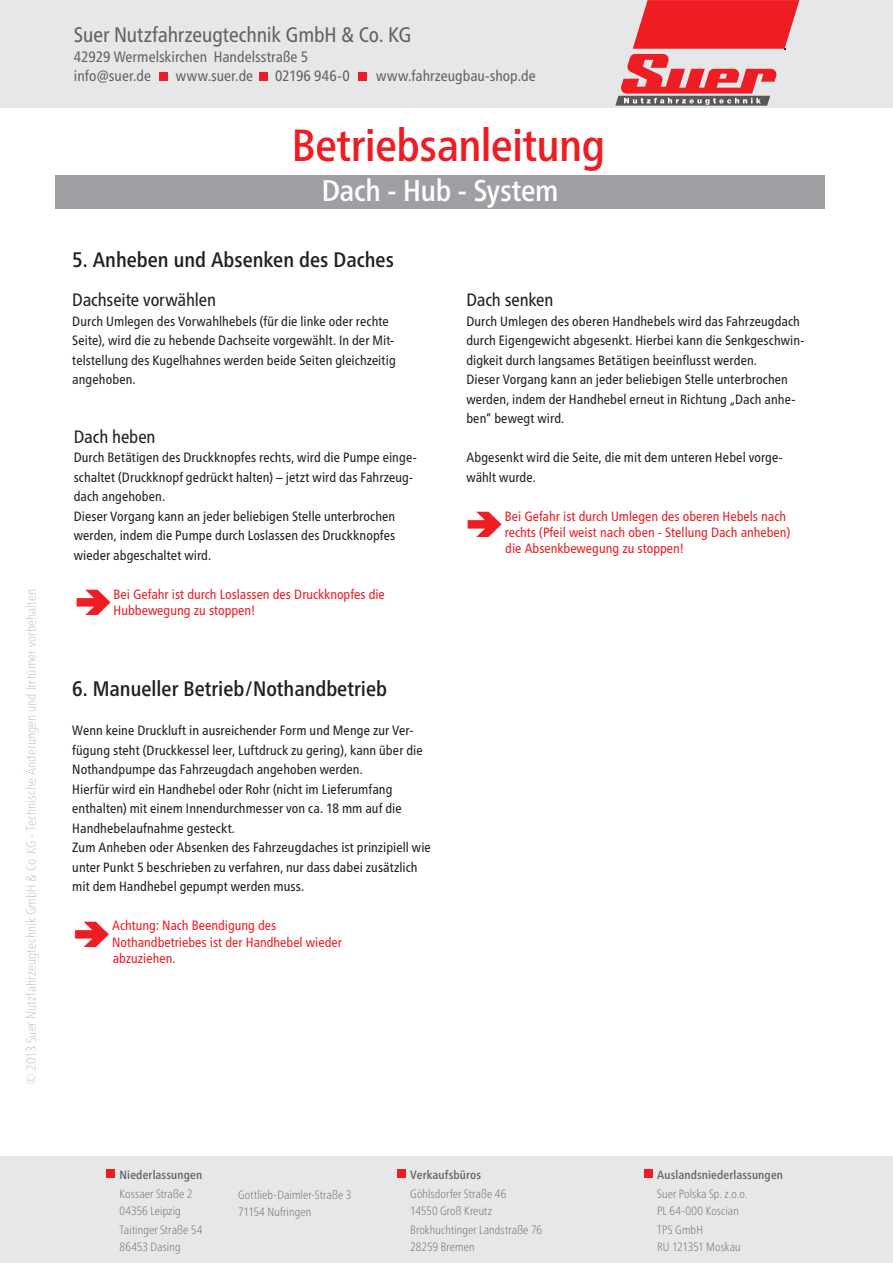
<style>
.page{position:relative;width:893px;height:1263px;background:#fff}
.page>*{position:absolute;margin:0;border:0;box-sizing:border-box;transform-origin:0 0}
.t1{font:500 condensed 45px "Frutiger Neue LTW1 G";letter-spacing:-.01em;color:#ee1d23}
.t2{font:500 condensed 30px "Frutiger Neue LTW1 G";letter-spacing:-.01em;color:#fff}
.Text{font:500 condensed 21px "Frutiger Neue LTW1 G";color:#231f20}
.t3{font:condensed 21px "Frutiger Neue LTW1 G";letter-spacing:-.005em;color:#636366}
.Copy{font:condensed 18px "Frutiger Neue LTW1 G";letter-spacing:-.01em;color:#231f20}
.t4{font:condensed 15px/19.5px "Frutiger Neue LTW1 G";color:#636366}
.Copy-2{font:condensed 13.5px/19.5px "Frutiger Neue LTW1 G";letter-spacing:.005em;color:#231f20}
.Text-2{font:condensed 13.5px/16.2px "Frutiger Neue LTW1 G";color:#ee1d23}
.t5{font:100 condensed 13.5px "Frutiger Neue LTW1 G";letter-spacing:.005em;color:#bcbdc0}
.t6{font:100 condensed 12px/16.5px "Frutiger Neue LTW1 G";letter-spacing:.01em;color:#636366}
.t7{font:500 condensed 12px "Frutiger Neue LTW1 G";letter-spacing:.01em;color:#636366}
</style>
<div class="page">
<div style="left:0;top:1157px;width:893px;height:106px;background:#e6e7e9"></div>
<div style="left:106px;top:1169px;width:8px;height:9px;background:#ee1d23"></div>
<div style="left:397px;top:1169px;width:9px;height:9px;background:#ee1d23"></div>
<div style="left:645px;top:1169px;width:8px;height:9px;background:#ee1d23"></div>
<div style="left:0;top:0;width:893px;height:107px;background:#e6e7e9"></div>
<div style="left:159px;top:72px;width:9px;height:9px;background:#ee1d23"></div>
<div style="left:259px;top:72px;width:9px;height:9px;background:#ee1d23"></div>
<div style="left:358px;top:72px;width:9px;height:9px;background:#ee1d23"></div>
<svg style="left:615px;top:0;width:185px;height:106px"></svg>
<div style="left:55px;top:175px;width:770px;height:34px;background:#9d9fa2"></div>
<p class="t5" style="left:23px;top:1085px;width:500px;rotate:-90deg">© 2013 Suer Nutzfahrzeugtechnik GmbH &amp; Co. KG - Technische Änderungen und Irrtümer vorbehalten.</p>
<h3 class="t3" style="left:74px;top:22px;width:339px">Suer Nutzfahrzeugtechnik GmbH &amp; Co. KG</h3>
<p class="t4" style="left:74px;top:47px;width:236px">42929 Wermelskirchen Handelsstraße 5 info@suer.de</p>
<p class="t4" style="left:176px;top:66px;width:79px">www.suer.de</p>
<p class="t4" style="left:275px;top:66px;width:76px">02196 946-0</p>
<p class="t4" style="left:376px;top:66px;width:161px">www.fahrzeugbau-shop.de</p>
<h1 class="t1" style="left:292px;top:119px;width:315px">Betriebsanleitung</h1>
<h2 class="t2" style="left:322px;top:173px;width:238px">Dach - Hub - System</h2>
<p class="Text" style="left:72px;top:248px;width:323px">5. Anheben und Absenken des Daches</p>
<p class="Copy" style="left:72px;top:289px;width:145px">Dachseite vorwählen</p>
<p class="Copy-2" style="left:72px;top:311px;width:325px">Durch Umlegen des Vorwahlhebels (für die linke oder rechte Seite), wird die zu hebende Dachseite vorgewählt. In der Mit&shy;telstellung des Kugelhahnes werden beide Seiten gleichzeitig angehoben.</p>
<p class="Copy" style="left:74px;top:426px;width:83px">Dach heben</p>
<p class="Copy-2" style="left:74px;top:448px;width:344px">Durch Betätigen des Druckknopfes rechts, wird die Pumpe einge&shy;schaltet (Druckknopf gedrückt halten) – jetzt wird das Fahrzeug&shy;dach angehoben.</p>
<p class="Copy-2" style="left:74px;top:506px;width:323px;text-align:justify">Dieser Vorgang kann an jeder beliebigen Stelle unterbrochen werden, indem die Pumpe durch Loslassen des Druckknopfes wieder abgeschaltet wird.</p>
<p class="Text-2" style="left:114px;top:586px;width:273px">Bei Gefahr ist durch Loslassen des Druckknopfes die<br>Hubbewegung zu stoppen!</p>
<p class="Text" style="left:72px;top:677px;width:316px">6. Manueller Betrieb/Nothandbetrieb</p>
<p class="Copy-2" style="left:72px;top:721px;width:352px">Wenn keine Druckluft in ausreichender Form und Menge zur Ver&shy;fügung steht (Druckkessel leer, Luftdruck zu gering), kann über die<br>Nothandpumpe das Fahrzeugdach angehoben werden.</p>
<p class="Copy-2" style="left:72px;top:779px;width:331px">Hierfür wird ein Handhebel oder Rohr (nicht im Lieferumfang enthalten) mit einem Innendurchmesser von ca. 18 mm auf die<br>Handhebelaufnahme gesteckt.</p>
<p class="Copy-2" style="left:72px;top:838px;width:360px">Zum Anheben oder Absenken des Fahrzeugdaches ist prinzipiell wie unter Punkt 5 beschrieben zu verfahren, nur dass dabei zusätzlich mit dem Handhebel gepumpt werden muss.</p>
<p class="Text-2" style="left:112px;top:917px;width:231px">Achtung: Nach Beendigung des<br>Nothandbetriebes ist der Handhebel wieder abzuziehen.</p>
<p class="Copy" style="left:466px;top:289px;width:89px">Dach senken</p>
<p class="Copy-2" style="left:466px;top:311px;width:340px">Durch Umlegen des oberen Handhebels wird das Fahrzeugdach durch Eigengewicht abgesenkt. Hierbei kann die Senkgeschwin&shy;digkeit durch langsames Betätigen beeinflusst werden.</p>
<p class="Copy-2" style="left:466px;top:370px;width:330px">Dieser Vorgang kann an jeder beliebigen Stelle unterbrochen werden, indem der Handhebel erneut in Richtung „Dach anhe&shy;ben“ bewegt wird.</p>
<p class="Copy-2" style="left:466px;top:448px;width:318px">Abgesenkt wird die Seite, die mit dem unteren Hebel vorge&shy;wählt wurde.</p>
<p class="Text-2" style="left:505px;top:508px;width:287px">Bei Gefahr ist durch Umlegen des oberen Hebels nach rechts (Pfeil weist nach oben - Stellung Dach anheben) die Absenkbewegung zu stoppen!</p>
<p class="t7" style="left:120px;top:1167px;width:84px">Niederlassungen</p>
<p class="t6" style="left:120px;top:1186px;width:74px">Kossaer Straße 2<br>04356 Leipzig</p>
<p class="t6" style="left:120px;top:1221px;width:84px">Taitinger Straße 54<br>86453 Dasing</p>
<p class="t6" style="left:238px;top:1186px;width:115px">Gottlieb-Daimler-Straße 3<br>71154 Nufringen</p>
<p class="t7" style="left:410px;top:1167px;width:72px">Verkaufsbüros</p>
<p class="t6" style="left:410px;top:1186px;width:98px">Göhlsdorfer Straße 46<br>14550 Groß Kreutz</p>
<p class="t6" style="left:410px;top:1221px;width:133px">Brokhuchtinger Landstraße 76<br>28259 Bremen</p>
<p class="t7" style="left:657px;top:1167px;width:127px">Auslandsniederlassungen</p>
<p class="t6" style="left:657px;top:1186px;width:92px">Suer Polska Sp. z.o.o.<br>PL 64-000 Koscian</p>
<p class="t6" style="left:657px;top:1221px;width:85px">TPS GmbH<br>RU 121351 Moskau</p>
</div>
